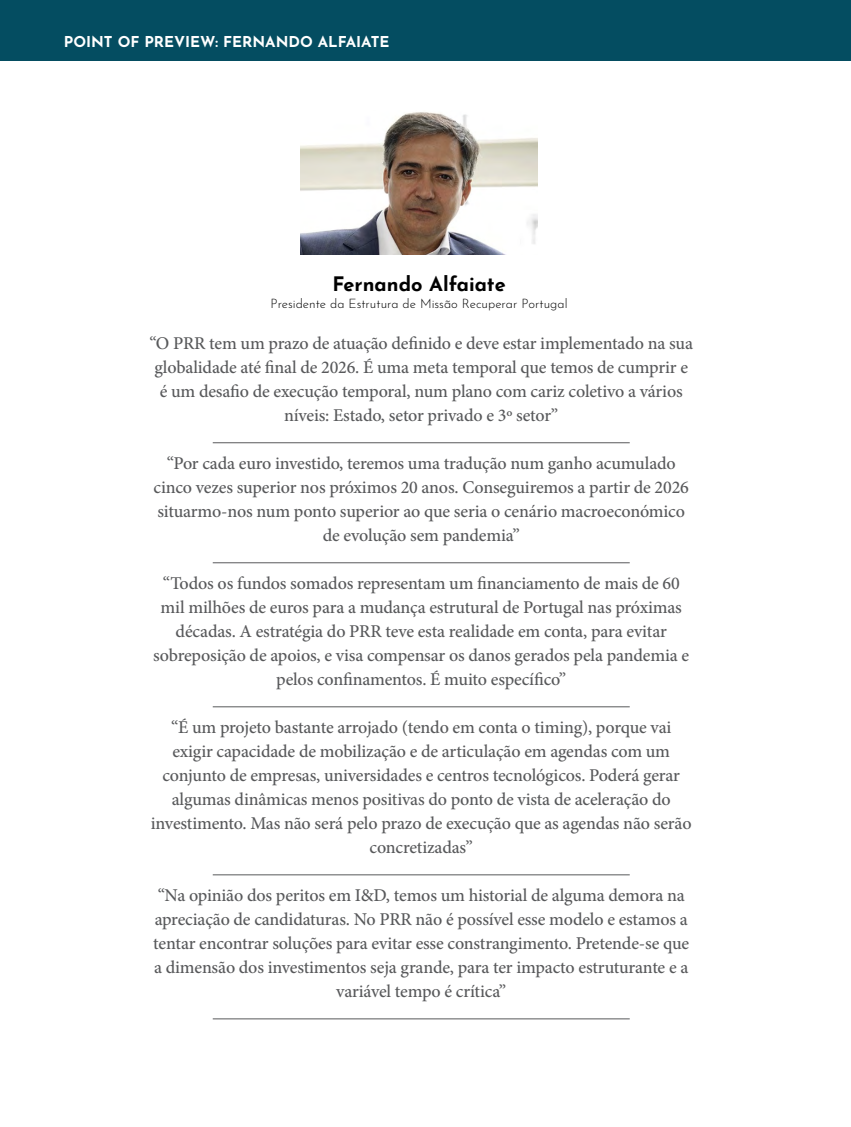
<style>
.page{position:relative;width:851px;height:1127px;background:#fff}
.page>*{position:absolute;margin:0;border:0;box-sizing:border-box;transform-origin:0 0}
.nome{font:700 19.95px "Josefin Sans";color:#000}
.citação{font:500 18px/24px "Minion Pro";letter-spacing:-.01em;color:#58595b;text-align:center}
.t1{font:700 15px "Josefin Sans";color:#fff}
.cargo{font:300 12.9px "Josefin Sans";color:#000}
</style>
<div class="page">
<div style="left:0;top:0;width:850px;height:61px;background:#044d61"></div>
<img style="left:300px;top:112px;width:237px;height:142px">
<hr style="left:213px;top:442px;width:416px;height:1px;background:#58595b">
<hr style="left:213px;top:562px;width:416px;height:1px;background:#58595b">
<hr style="left:213px;top:706px;width:416px;height:1px;background:#58595b">
<hr style="left:213px;top:874px;width:416px;height:1px;background:#58595b">
<hr style="left:213px;top:1018px;width:416px;height:1px;background:#58595b">
<p class="t1" style="left:64px;top:29px;width:327px">POINT OF PREVIEW: FERNANDO ALFAIATE</p>
<p class="nome" style="left:332px;top:266px;width:175px">Fernando Alfaiate</p>
<p class="cargo" style="left:270px;top:293px;width:298px">Presidente da Estrutura de Missão Recuperar Portugal</p>
<p class="citação" style="left:149px;top:331px;width:545px">“O PRR tem um prazo de atuação definido e deve estar implementado na sua globalidade até final de 2026. É uma meta temporal que temos de cumprir e é um desafio de execução temporal, num plano com cariz coletivo a vários níveis: Estado, setor privado e 3º setor”</p>
<p class="citação" style="left:153px;top:451px;width:536px">“Por cada euro investido, teremos uma tradução num ganho acumulado cinco vezes superior nos próximos 20 anos. Conseguiremos a partir de 2026 situarmo-nos num ponto superior ao que seria o cenário macroeconómico de evolução sem pandemia”</p>
<p class="citação" style="left:153px;top:571px;width:537px">“Todos os fundos somados representam um financiamento de mais de 60 mil milhões de euros para a mudança estrutural de Portugal nas próximas décadas. A estratégia do PRR teve esta realidade em conta, para evitar sobreposição de apoios, e visa compensar os danos gerados pela pandemia e pelos confinamentos. É muito específico”</p>
<p class="citação" style="left:151px;top:715px;width:542px">“É um projeto bastante arrojado (tendo em conta o timing), porque vai exigir capacidade de mobilização e de articulação em agendas com um conjunto de empresas, universidades e centros tecnológicos. Poderá gerar algumas dinâmicas menos positivas do ponto de vista de aceleração do investimento. Mas não será pelo prazo de execução que as agendas não serão concretizadas”</p>
<p class="citação" style="left:153px;top:883px;width:537px">“Na opinião dos peritos em I&amp;D, temos um historial de alguma demora na apreciação de candidaturas. No PRR não é possível esse modelo e estamos a tentar encontrar soluções para evitar esse constrangimento. Pretende-se que a dimensão dos investimentos seja grande, para ter impacto estruturante e a variável tempo é crítica”</p>
</div>
